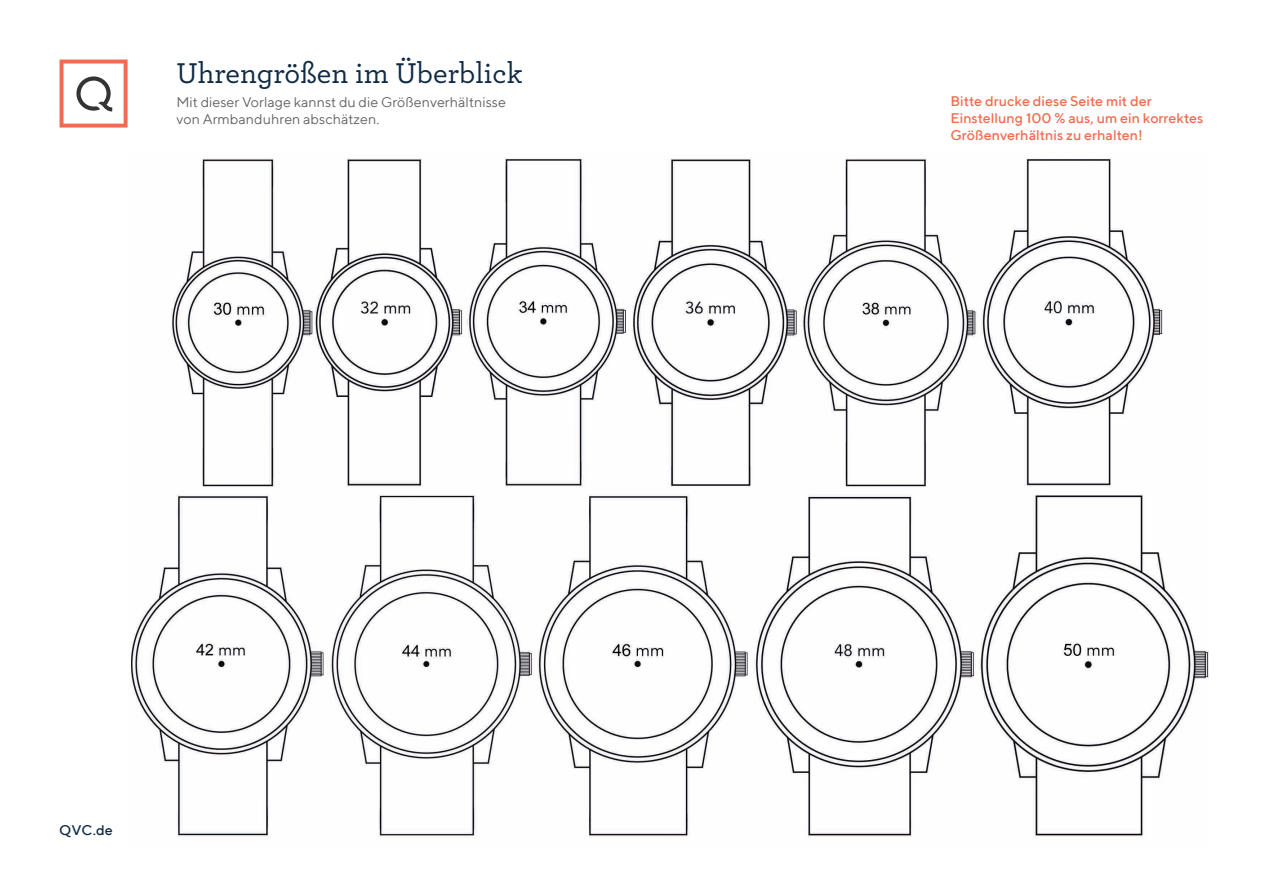
<style>
.page{position:relative;width:1263px;height:893px;background:#fff}
.page>*{position:absolute;margin:0;border:0;box-sizing:border-box;transform-origin:0 0}
.t1{font:500 30px "Archer";color:#0e2a45}
.t2{font:500 14.25px/17.1px "TT Norms";color:#f26b50}
.t3{font:14.25px/16.5px "TT Norms";color:#616366}
.t4{font:500 14.25px "TT Norms";color:#0e2a45}
</style>
<div class="page">
<svg style="left:60px;top:60px;width:68px;height:68px"></svg>
<img style="left:130px;top:158px;width:1079px;height:680px">
<h1 class="t1" style="left:176px;top:52px;width:348px">Uhrengrößen im Überblick</h1>
<p class="t3" style="left:176px;top:94px;width:331px">Mit dieser Vorlage kannst du die Größenverhältnisse von Armbanduhren abschätzen.</p>
<p class="t4" style="left:59px;top:822px;width:55px">QVC.de</p>
<p class="t2" style="left:950px;top:92px;width:255px">Bitte drucke diese Seite mit der<br>Einstellung 100 % aus, um ein korrektes<br>Größenverhältnis zu erhalten!</p>
</div>
